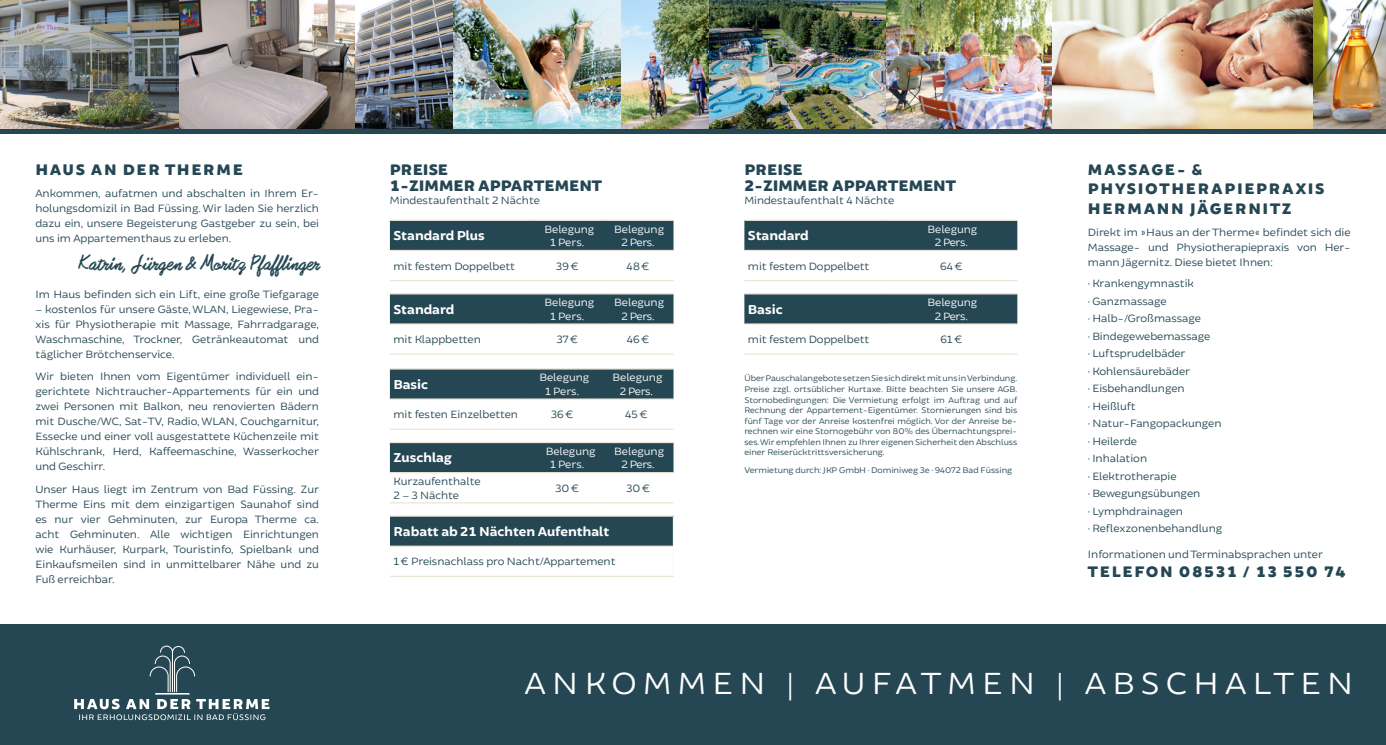
<style>
.page{position:relative;width:1386px;height:745px;background:#fff}
.page>*{position:absolute;margin:0;border:0;box-sizing:border-box;transform-origin:0 0}
.t1{font:32.5px "Brocha";letter-spacing:.2em;color:#fff}
.t2{font:22.5px "Subroc";color:#254753}
.t3{font:900 16.25px/19.5px "Brocha";letter-spacing:.1em;color:#254753}
.t4{font:900 16.25px/15.8px "Brocha";color:#254753}
.t5{font:700 13.75px "Brocha";color:#fff}
.t6{font:11.25px/15px "Brocha";color:#254753;text-align:justify}
.t7{font:11.25px/13.5px "Brocha";color:#fff;text-align:center}
.t8{font:8.75px/10.5px "Brocha";color:#254753;text-align:justify}
</style>
<div class="page">
<img style="left:885px;top:0;width:167px;height:129px">
<img style="left:0;top:0;width:885px;height:129px">
<div style="left:0;top:624px;width:1385px;height:120px;background:#254753"></div>
<svg style="left:74px;top:645px;width:196px;height:74px"></svg>
<img style="left:1312px;top:0;width:73px;height:129px">
<div style="left:390px;top:221px;width:283px;height:29px;background:#254753"></div>
<hr style="left:390px;top:219px;width:141px;height:2px;background:#ece4d6">
<hr style="left:531px;top:219px;width:71px;height:2px;background:#ece4d6">
<hr style="left:602px;top:219px;width:71px;height:2px;background:#ece4d6">
<hr style="left:390px;top:250px;width:141px;height:1px;background:#ece4d6">
<hr style="left:531px;top:250px;width:71px;height:1px;background:#ece4d6">
<hr style="left:602px;top:250px;width:71px;height:1px;background:#ece4d6">
<hr style="left:390px;top:280px;width:141px;height:1px;background:#ece4d6">
<hr style="left:531px;top:280px;width:71px;height:1px;background:#ece4d6">
<hr style="left:602px;top:280px;width:71px;height:1px;background:#ece4d6">
<div style="left:390px;top:294px;width:283px;height:31px;background:#254753"></div>
<hr style="left:390px;top:293px;width:141px;height:1px;background:#ece4d6">
<hr style="left:531px;top:293px;width:71px;height:1px;background:#ece4d6">
<hr style="left:602px;top:293px;width:71px;height:1px;background:#ece4d6">
<hr style="left:390px;top:323px;width:141px;height:1px;background:#ece4d6">
<hr style="left:531px;top:323px;width:71px;height:1px;background:#ece4d6">
<hr style="left:602px;top:323px;width:71px;height:1px;background:#ece4d6">
<hr style="left:390px;top:353px;width:141px;height:1px;background:#ece4d6">
<hr style="left:531px;top:353px;width:71px;height:1px;background:#ece4d6">
<hr style="left:602px;top:353px;width:71px;height:1px;background:#ece4d6">
<div style="left:390px;top:369px;width:283px;height:31px;background:#254753"></div>
<hr style="left:390px;top:368px;width:135px;height:1px;background:#ece4d6">
<hr style="left:525px;top:368px;width:74px;height:1px;background:#ece4d6">
<hr style="left:599px;top:368px;width:74px;height:1px;background:#ece4d6">
<hr style="left:390px;top:398px;width:135px;height:1px;background:#ece4d6">
<hr style="left:525px;top:398px;width:74px;height:1px;background:#ece4d6">
<hr style="left:599px;top:398px;width:74px;height:1px;background:#ece4d6">
<hr style="left:390px;top:428px;width:135px;height:1px;background:#ece4d6">
<hr style="left:525px;top:428px;width:74px;height:1px;background:#ece4d6">
<hr style="left:599px;top:428px;width:74px;height:1px;background:#ece4d6">
<div style="left:390px;top:443px;width:283px;height:31px;background:#254753"></div>
<hr style="left:390px;top:441px;width:141px;height:2px;background:#ece4d6">
<hr style="left:531px;top:441px;width:71px;height:2px;background:#ece4d6">
<hr style="left:602px;top:441px;width:71px;height:2px;background:#ece4d6">
<hr style="left:390px;top:471px;width:141px;height:2px;background:#ece4d6">
<hr style="left:531px;top:471px;width:71px;height:2px;background:#ece4d6">
<hr style="left:602px;top:471px;width:71px;height:2px;background:#ece4d6">
<hr style="left:390px;top:502px;width:141px;height:1px;background:#ece4d6">
<hr style="left:531px;top:502px;width:71px;height:1px;background:#ece4d6">
<hr style="left:602px;top:502px;width:71px;height:1px;background:#ece4d6">
<div style="left:390px;top:515px;width:283px;height:31px;background:#254753"></div>
<hr style="left:390px;top:515px;width:284px;height:1px;background:#ece4d6">
<hr style="left:390px;top:545px;width:283px;height:1px;background:#ece4d6">
<hr style="left:390px;top:575px;width:284px;height:1px;background:#ece4d6">
<hr style="left:673px;top:516px;width:1px;height:30px;background:#fbf9f6">
<div style="left:744px;top:221px;width:273px;height:29px;background:#254753"></div>
<hr style="left:744px;top:219px;width:141px;height:2px;background:#ece4d6">
<hr style="left:885px;top:219px;width:132px;height:2px;background:#ece4d6">
<hr style="left:744px;top:250px;width:141px;height:1px;background:#ece4d6">
<hr style="left:885px;top:250px;width:132px;height:1px;background:#ece4d6">
<hr style="left:744px;top:280px;width:141px;height:1px;background:#ece4d6">
<hr style="left:885px;top:280px;width:132px;height:1px;background:#ece4d6">
<svg style="left:744px;top:294px;width:273px;height:31px;background:#2f4f5a"></svg>
<hr style="left:744px;top:293px;width:141px;height:1px;background:#ece4d6">
<hr style="left:885px;top:293px;width:132px;height:1px;background:#ece4d6">
<hr style="left:744px;top:323px;width:141px;height:1px;background:#ece4d6">
<hr style="left:885px;top:323px;width:132px;height:1px;background:#ece4d6">
<hr style="left:744px;top:353px;width:141px;height:1px;background:#ece4d6">
<hr style="left:885px;top:353px;width:132px;height:1px;background:#ece4d6">
<img style="left:1052px;top:0;width:260px;height:129px">
<hr style="left:0;top:129px;width:1385px;height:4px;background:#254753">
<h3 class="t3" style="left:35px;top:160px;width:209px">HAUS AN DER THERME</h3>
<p class="t6" style="left:35px;top:185px;width:285px">Ankommen, aufatmen und abschalten in Ihrem Er&shy;holungsdomizil in Bad Füssing. Wir laden Sie herzlich dazu ein, unsere Begeisterung Gastgeber zu sein, bei uns im Appartementhaus zu erleben.</p>
<h2 class="t2" style="left:77px;top:249px;width:243px">Katrin, Jürgen &amp; Moritz Pfafflinger</h2>
<p class="t6" style="left:35px;top:287px;width:285px">Im Haus befinden sich ein Lift, eine große Tiefgarage</p>
<p class="t6" style="left:35px;top:302px;width:285px">– kostenlos für unsere Gäste, WLAN, Liegewiese, Pra&shy;xis für Physiotherapie mit Massage, Fahrradgarage, Waschmaschine, Trockner, Getränkeautomat und täglicher Brötchenservice.</p>
<p class="t6" style="left:35px;top:369px;width:285px">Wir bieten Ihnen vom Eigentümer individuell ein&shy;gerichtete Nichtraucher-Appartements für ein und zwei Personen mit Balkon, neu renovierten Bädern mit Dusche/WC, Sat-TV, Radio, WLAN, Couchgarnitur, Essecke und einer voll ausgestattete Küchenzeile mit Kühlschrank, Herd, Kaffeemaschine, Wasserkocher und Geschirr.</p>
<p class="t6" style="left:35px;top:481px;width:285px">Unser Haus liegt im Zentrum von Bad Füssing. Zur Therme Eins mit dem einzigartigen Saunahof sind es nur vier Gehminuten, zur Europa Therme ca. acht Gehminuten. Alle wichtigen Einrichtungen wie Kurhäuser, Kurpark, Touristinfo, Spielbank und Einkaufsmeilen sind in unmittelbarer Nähe und zu Fuß erreichbar.</p>
<h3 class="t4" style="left:390px;top:162px;width:214px">PREISE<br>1-ZIMMER APPARTEMENT</h3>
<p class="t6" style="left:390px;top:193px;width:151px">Mindestaufenthalt 2 Nächte</p>
<p class="t5" style="left:393px;top:227px;width:93px">Standard Plus</p>
<p class="t7" style="left:544px;top:222px;width:51px">Belegung<br>1 Pers.</p>
<p class="t7" style="left:614px;top:222px;width:51px">Belegung<br>2 Pers.</p>
<p class="t6" style="left:393px;top:258px;width:123px">mit festem Doppelbett</p>
<p class="t6" style="left:556px;top:258px;width:24px">39 €</p>
<p class="t6" style="left:626px;top:258px;width:24px">48 €</p>
<p class="t5" style="left:393px;top:301px;width:62px">Standard</p>
<p class="t7" style="left:544px;top:295px;width:51px">Belegung<br>1 Pers.</p>
<p class="t7" style="left:614px;top:295px;width:51px">Belegung<br>2 Pers.</p>
<p class="t6" style="left:393px;top:332px;width:89px">mit Klappbetten</p>
<p class="t6" style="left:556px;top:332px;width:23px">37 €</p>
<p class="t6" style="left:627px;top:332px;width:24px">46 €</p>
<p class="t5" style="left:393px;top:376px;width:36px">Basic</p>
<p class="t7" style="left:539px;top:370px;width:51px">Belegung<br>1 Pers.</p>
<p class="t7" style="left:612px;top:370px;width:51px">Belegung<br>2 Pers.</p>
<p class="t6" style="left:393px;top:407px;width:126px">mit festen Einzelbetten</p>
<p class="t6" style="left:551px;top:407px;width:24px">36 €</p>
<p class="t6" style="left:625px;top:407px;width:24px">45 €</p>
<p class="t5" style="left:393px;top:449px;width:60px">Zuschlag</p>
<p class="t7" style="left:550px;top:444px;width:47px;text-align:left;text-indent:-4px">Belegung<br>1 Pers.</p>
<p class="t7" style="left:614px;top:444px;width:51px">Belegung<br>2 Pers.</p>
<p class="t6" style="left:393px;top:474px;width:89px;line-height:13.5px">Kurzaufenthalte<br>2 – 3 Nächte</p>
<p class="t6" style="left:555px;top:480px;width:25px">30 €</p>
<p class="t6" style="left:626px;top:480px;width:25px">30 €</p>
<p class="t5" style="left:393px;top:523px;width:217px">Rabatt ab 21 Nächten Aufenthalt</p>
<p class="t6" style="left:393px;top:553px;width:224px">1 € Preisnachlass pro Nacht/Appartement</p>
<h3 class="t4" style="left:744px;top:162px;width:213px">PREISE<br>2-ZIMMER APPARTEMENT</h3>
<p class="t6" style="left:744px;top:193px;width:151px">Mindestaufenthalt 4 Nächte</p>
<p class="t5" style="left:748px;top:227px;width:62px">Standard</p>
<p class="t7" style="left:927px;top:222px;width:51px">Belegung<br>2 Pers.</p>
<p class="t6" style="left:748px;top:258px;width:123px">mit festem Doppelbett</p>
<p class="t6" style="left:940px;top:258px;width:24px">64 €</p>
<p class="t5" style="left:748px;top:301px;width:36px">Basic</p>
<p class="t7" style="left:927px;top:295px;width:51px">Belegung<br>2 Pers.</p>
<p class="t6" style="left:748px;top:332px;width:123px">mit festem Doppelbett</p>
<p class="t6" style="left:940px;top:332px;width:23px">61 €</p>
<p class="t8" style="left:744px;top:373px;width:274px">Über Pauschalangebote setzen Sie sich direkt mit uns in Verbindung.<br>Preise zzgl. ortsüblicher Kurtaxe. Bitte beachten Sie unsere AGB.<br>Stornobedingungen: Die Vermietung erfolgt im Auftrag und auf Rechnung der Appartement-Eigentümer. Stornierungen sind bis fünf Tage vor der Anreise kostenfrei möglich. Vor der Anreise be&shy;rechnen wir eine Stornogebühr von 80% des Übernachtungsprei&shy;ses. Wir empfehlen Ihnen zu Ihrer eigenen Sicherheit den Abschluss einer Reiserücktrittsversicherung.</p>
<p class="t8" style="left:744px;top:464px;width:269px">Vermietung durch: JKP GmbH · Dominiweg 3e · 94072 Bad Füssing</p>
<h3 class="t3" style="left:1088px;top:160px;width:238px">MASSAGE- &amp;<br>PHYSIOTHERAPIEPRAXIS<br>HERMANN JÄGERNITZ</h3>
<p class="t6" style="left:1088px;top:224px;width:264px">Direkt im »Haus an der Therme« befindet sich die Massage- und Physiotherapiepraxis von Her&shy;mann Jägernitz. Diese bietet Ihnen:</p>
<p class="t6" style="left:1088px;top:274px;width:136px;line-height:17.5px;text-align:left">· Krankengymnastik<br>· Ganzmassage<br>· Halb-/Großmassage<br>· Bindegewebemassage<br>· Luftsprudelbäder<br>· Kohlensäurebäder<br>· Eisbehandlungen<br>· Heißluft<br>· Natur-Fangopackungen · Heilerde<br>· Inhalation<br>· Elektrotherapie<br>· Bewegungsübungen<br>· Lymphdrainagen<br>· Reflexzonenbehandlung</p>
<p class="t6" style="left:1088px;top:546px;width:236px">Informationen und Terminabsprachen unter</p>
<h3 class="t3" style="left:1088px;top:562px;width:259px">TELEFON 08531 / 13 550 74</h3>
<h1 class="t1" style="left:525px;top:664px;width:829px">ANKOMMEN | AUFATMEN | ABSCHALTEN</h1>
</div>
